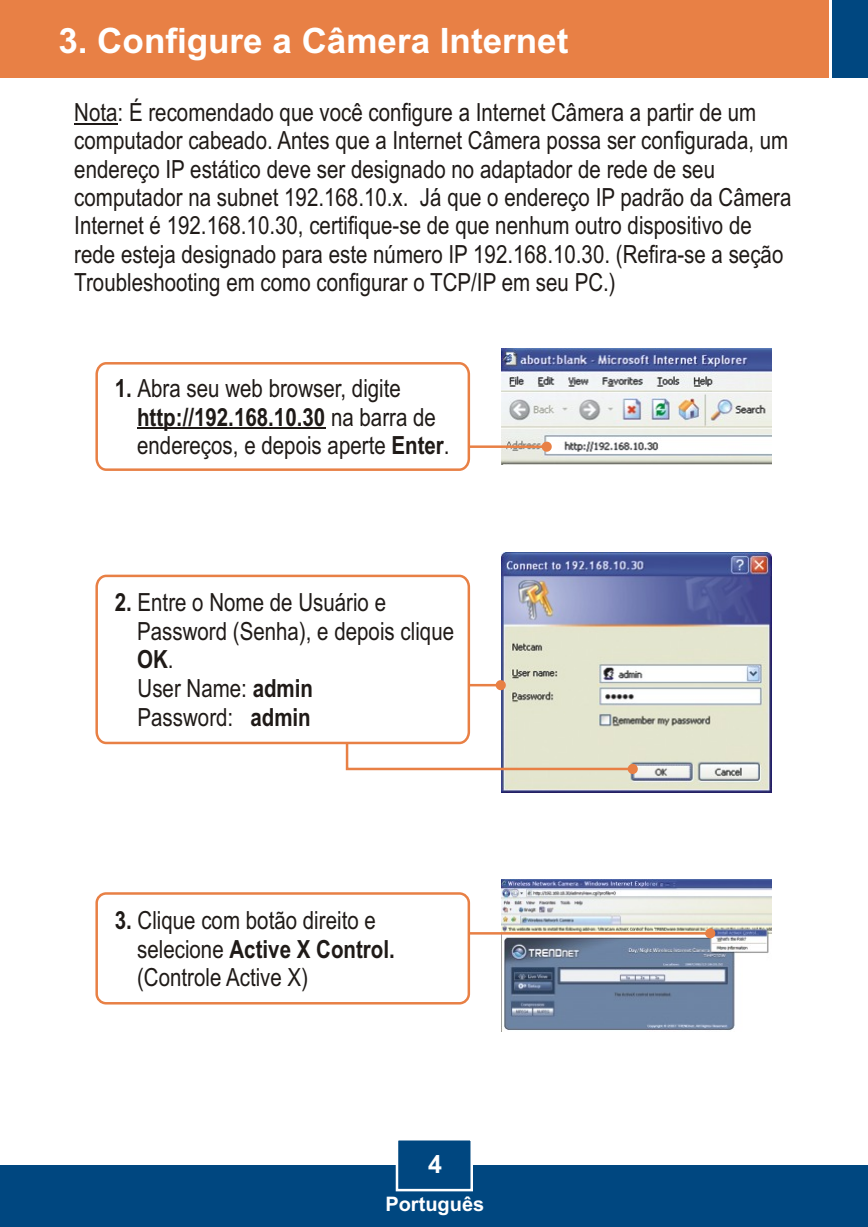
<style>
.page{position:relative;width:868px;height:1227px;background:#fff}
.page>*{position:absolute;margin:0;border:0;box-sizing:border-box;transform-origin:0 0}
.t1{font:700 35px "Arial";color:#fff}
.t2{font:25px/28.5px "Arial Narrow";color:#1f1a17}
.t3{font:700 25px "Arial";color:#fff}
.t4{font:700 20px "Arial";color:#fff}
.s1{font-weight:700}
</style>
<div class="page">
<img style="left:501px;top:879px;width:270px;height:152px">
<div style="left:0;top:1165px;width:867px;height:62px;background:#004780"></div>
<div style="left:0;top:0;width:828px;height:78px;background:#e88045"></div>
<div style="left:831px;top:0;width:36px;height:78px;background:#004780"></div>
<img style="left:501px;top:553px;width:270px;height:239px">
<img style="left:501px;top:348px;width:270px;height:117px">
<svg style="left:471px;top:680px;width:34px;height:10px"></svg>
<svg style="left:395px;top:1140px;width:78px;height:52px"></svg>
<svg style="left:345px;top:705px;width:292px;height:69px"></svg>
<svg style="left:470px;top:928px;width:245px;height:10px"></svg>
<div style="left:95px;top:892px;width:375px;height:112px;background:#fff;border:3px solid #e88045;border-radius:9px"></div>
<svg style="left:95px;top:361px;width:456px;height:110px"></svg>
<hr style="left:137px;top:428px;width:188px;height:1px;background:#1f1a17">
<hr style="left:74px;top:123px;width:44px;height:1px;background:#1f1a17">
<svg style="left:95px;top:574px;width:376px;height:171px"></svg>
<h1 class="t1" style="left:58px;top:27px;width:511px">3. Configure a Câmera Internet</h1>
<p class="t2" style="left:74px;top:100px;width:718px">Nota: É recomendado que você configure a Internet Câmera a partir de um computador cabeado. Antes que a Internet Câmera possa ser configurada, um endereço IP estático deve ser designado no adaptador de rede de seu computador na subnet 192.168.10.x. Já que o endereço IP padrão da Câmera Internet é 192.168.10.30, certifique-se de que nenhum outro dispositivo de rede esteja designado para este número IP 192.168.10.30. (Refira-se a seção Troubleshooting em como configurar o TCP/IP em seu PC.)</p>
<p class="t2" style="left:137px;top:376px;width:314px;text-indent:-22px"><span class="s1">1.</span> Abra seu web browser, digite <span class="s1">http://192.168.10.30</span> na barra de endereços, e depois aperte <span class="s1">Enter</span>.</p>
<p class="t2" style="left:137px;top:590px;width:318px;text-indent:-22px"><span class="s1">2.</span> Entre o Nome de Usuário e<br>Password (Senha), e depois clique<br><span class="s1">OK</span>.<br>User Name: <span class="s1">admin<br></span>Password: <span class="s1">admin</span></p>
<p class="t2" style="left:137px;top:908px;width:259px;text-indent:-22px"><span class="s1">3.</span> Clique com botão direito e selecione <span class="s1">Active X Control. </span>(Controle Active X)</p>
<p class="t3" style="left:428px;top:1154px;width:15px">4</p>
<p class="t4" style="left:385px;top:1196px;width:100px">Português</p>
</div>
